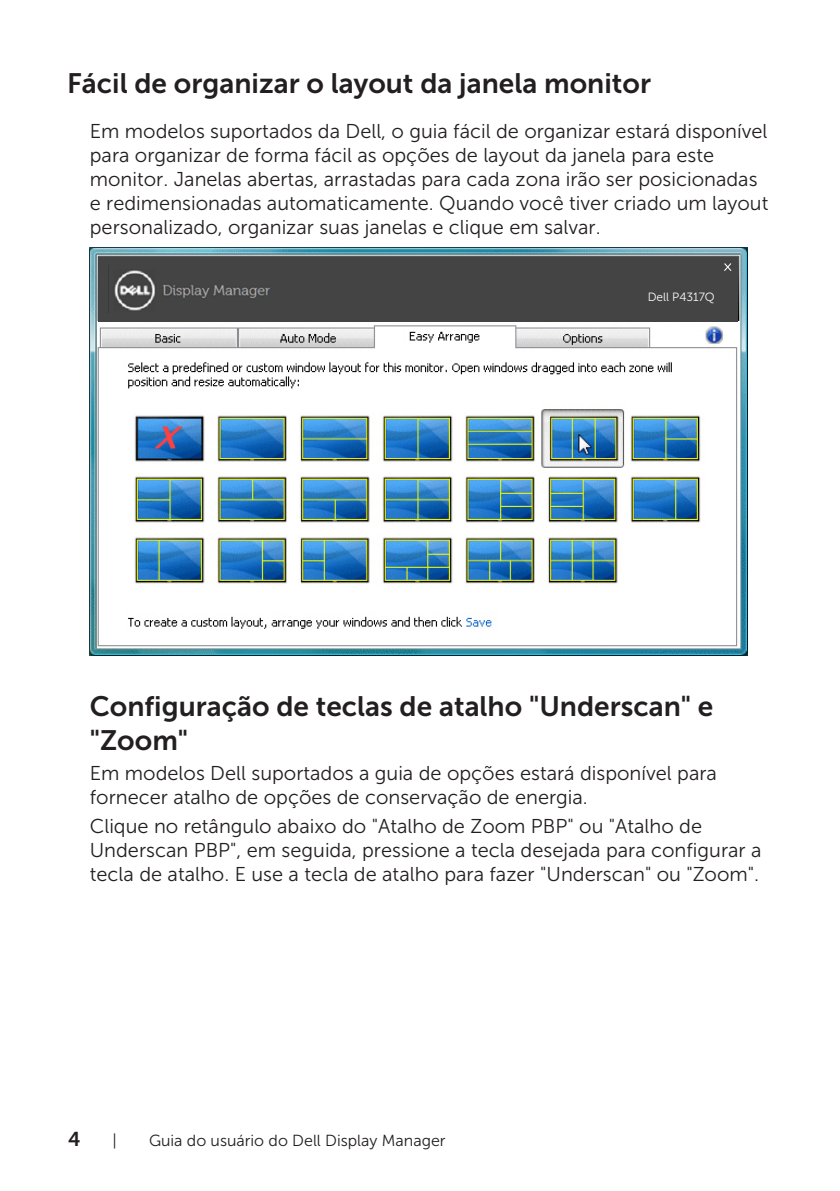
<style>
.page{position:relative;width:840px;height:1191px;background:#fff}
.page>*{position:absolute;margin:0;border:0;box-sizing:border-box;transform-origin:0 0}
.Paragraph{font:28px/33.6px "Museo Sans For Dell 700";color:#231f20}
.Head_2{font:28px "Museo Sans For Dell 700";color:#231f20}
.Paragraph-2{font:20px/24px "Museo Sans For Dell 300";color:#231f20}
.t1{font:20px "Museo Sans For Dell 700";color:#231f20}
.t2{font:16px "Museo Sans For Dell 300";color:#231f20}
.t3{font:12px "Museo Sans For Dell 300";color:#fff}
</style>
<div class="page">
<img style="left:90px;top:248px;width:656px;height:407px">
<div style="left:98px;top:257px;width:639px;height:64px;background:#444"></div>
<img style="left:114px;top:270px;width:157px;height:41px">
<svg style="left:724px;top:263px;width:8px;height:8px"></svg>
<p class="Head_2" style="left:67px;top:68px;width:585px">Fácil de organizar o layout da janela monitor</p>
<p class="Paragraph-2" style="left:90px;top:119px;width:679px">Em modelos suportados da Dell, o guia fácil de organizar estará disponível para organizar de forma fácil as opções de layout da janela para este monitor. Janelas abertas, arrastadas para cada zona irão ser posicionadas e redimensionadas automaticamente. Quando você tiver criado um layout personalizado, organizar suas janelas e clique em salvar.</p>
<p class="t3" style="left:647px;top:290px;width:69px">Dell P4317Q</p>
<p class="Paragraph" style="left:90px;top:690px;width:624px">Configuração de teclas de atalho "Underscan" e "Zoom"</p>
<p class="Paragraph-2" style="left:90px;top:761px;width:628px">Em modelos Dell suportados a guia de opções estará disponível para fornecer atalho de opções de conservação de energia.</p>
<p class="Paragraph-2" style="left:90px;top:814px;width:672px">Clique no retângulo abaixo do "Atalho de Zoom PBP" ou "Atalho de<br>Underscan PBP", em seguida, pressione a tecla desejada para configurar a tecla de atalho. E use a tecla de atalho para fazer "Underscan" ou "Zoom".</p>
<p class="t1" style="left:68px;top:1127px;width:14px">4</p>
<p class="t2" style="left:112px;top:1131px;width:6px">|</p>
<p class="t2" style="left:149px;top:1131px;width:298px">Guia do usuário do Dell Display Manager</p>
</div>
